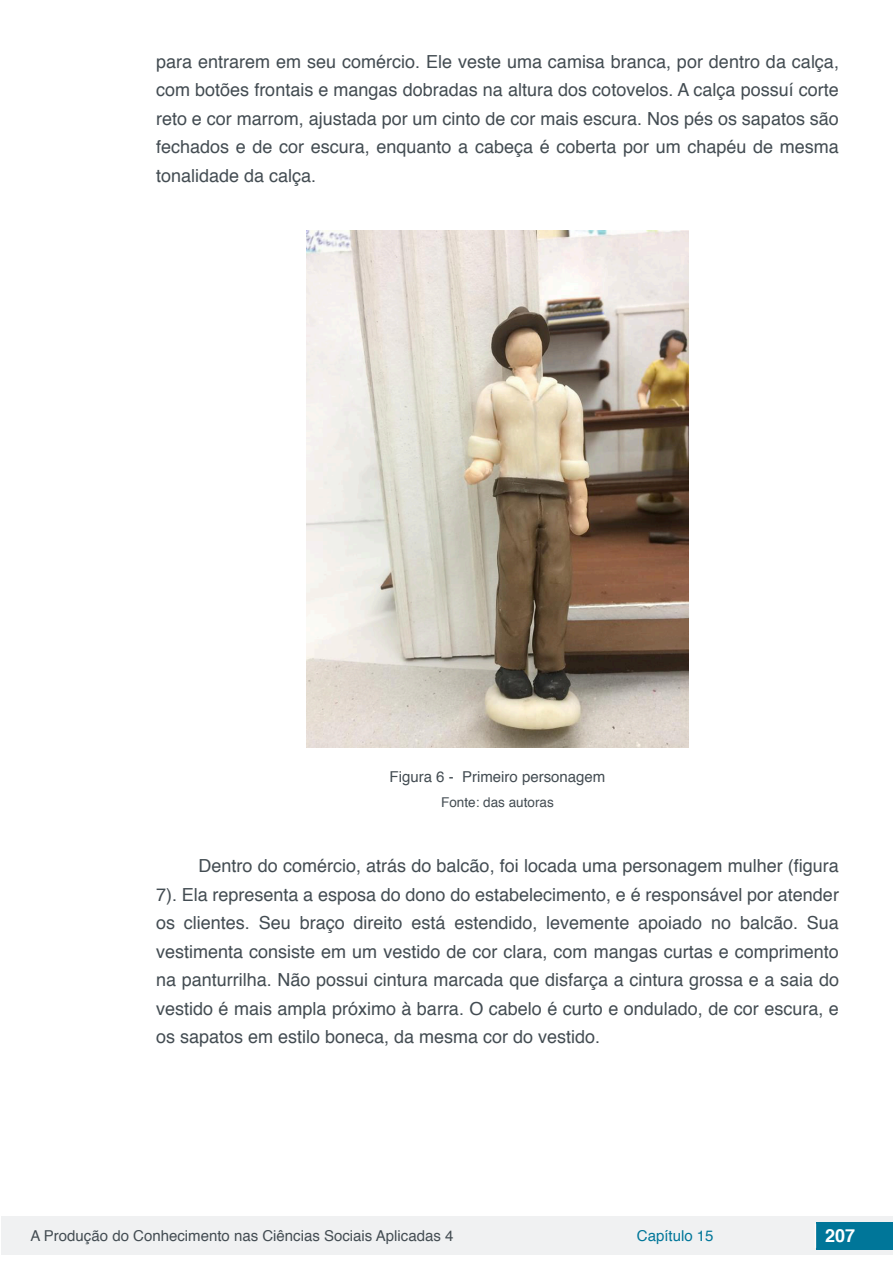
<style>
.page{position:relative;width:893px;height:1263px;background:#fff}
.page>*{position:absolute;margin:0;border:0;box-sizing:border-box;transform-origin:0 0}
.txt{font:18px/28.5px "Helvetica";color:#434c52;text-align:justify}
.t1{font:700 18px "Helvetica";color:#fff}
.info_tab_gra_imag{font:15px "Helvetica";color:#434c52}
.t2{font:15px "Helvetica";color:#007699}
.fonte_tab_gra_imag{font:13.5px "Helvetica";color:#434c52}
</style>
<div class="page">
<div style="left:1px;top:1216px;width:891px;height:38px;background:#f0f1f2"></div>
<div style="left:816px;top:1222px;width:77px;height:27px;background:#007699"></div>
<svg style="left:815px;top:1224px;width:1px;height:24px"></svg>
<img style="left:306px;top:230px;width:383px;height:517px">
<p class="txt" style="left:156px;top:47px;width:684px">para entrarem em seu comércio. Ele veste uma camisa branca, por dentro da calça, com botões frontais e mangas dobradas na altura dos cotovelos. A calça possuí corte reto e cor marrom, ajustada por um cinto de cor mais escura. Nos pés os sapatos são fechados e de cor escura, enquanto a cabeça é coberta por um chapéu de mesma tonalidade da calça.</p>
<p class="info_tab_gra_imag" style="left:390px;top:765px;width:217px">Figura 6 - Primeiro personagem</p>
<p class="fonte_tab_gra_imag" style="left:441px;top:791px;width:114px">Fonte: das autoras</p>
<p class="txt" style="left:156px;top:852px;width:684px;text-indent:43px">Dentro do comércio, atrás do balcão, foi locada uma personagem mulher (figura 7). Ela representa a esposa do dono do estabelecimento, e é responsável por atender os clientes. Seu braço direito está estendido, levemente apoiado no balcão. Sua vestimenta consiste em um vestido de cor clara, com mangas curtas e comprimento na panturrilha. Não possui cintura marcada que disfarça a cintura grossa e a saia do vestido é mais ampla próximo à barra. O cabelo é curto e ondulado, de cor escura, e os sapatos em estilo boneca, da mesma cor do vestido.</p>
<p class="info_tab_gra_imag" style="left:31px;top:1224px;width:424px">A Produção do Conhecimento nas Ciências Sociais Aplicadas 4</p>
<p class="t2" style="left:637px;top:1224px;width:78px">Capítulo 15</p>
<p class="t1" style="left:825px;top:1221px;width:32px">207</p>
</div>
